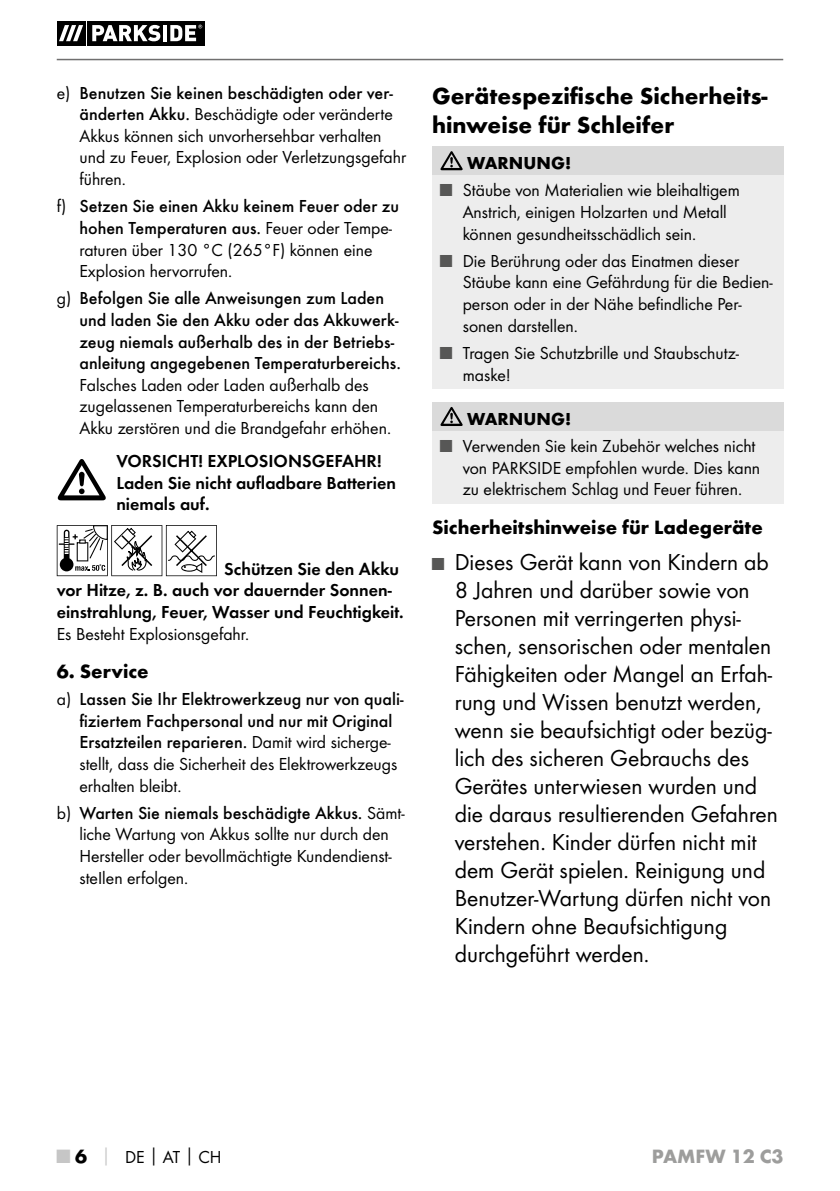
<style>
.page{position:relative;width:840px;height:1191px;background:#fff}
.page>*{position:absolute;margin:0;border:0;box-sizing:border-box;transform-origin:0 0}
.t1{font:24px/28px "Futura Boo";color:#000}
.t2{font:700 24px/28.8px "Futura";color:#000}
.t3{font:700 20px "Futura";color:#000}
.t4{font:700 20px "Futura";color:#9d9d9c}
.t5{font:18px/21.6px "Futura Boo";color:#000}
.t6{font:500 18px/21.6px "Futura";color:#000}
.t7{font:18px/21.6px "Futura Dem";color:#000}
.t8{font:700 18px "Futura";color:#000}
.s1{font-family:"Futura Boo";font-weight:400}
.s2{font-family:"Futura";font-weight:500}
.s3{color:#575756}
.s4{font-size:18px;color:#575756}
.s5{font-family:"Futura";font-weight:700;font-size:20px;color:#c6c6c6}
.s6{font-family:"Futura";font-weight:700;font-size:20px}
.s7{font-family:"Futura";font-weight:700;color:#c6c6c6}
.s8{font-family:"Futura";font-weight:700}
</style>
<div class="page">
<hr style="left:57px;top:59px;width:725px;height:1px;background:#706f6f">
<div style="left:57px;top:21px;width:28px;height:24px;background:#000"></div>
<div style="left:87px;top:21px;width:117px;height:24px;background:#000"></div>
<svg style="left:59px;top:25px;width:24px;height:16px"></svg>
<svg style="left:92px;top:25px;width:68px;height:16px"></svg>
<hr style="left:163px;top:25px;width:4px;height:16px;background:#fff">
<svg style="left:170px;top:25px;width:32px;height:16px"></svg>
<svg style="left:58px;top:459px;width:48px;height:41px"></svg>
<svg style="left:57px;top:525px;width:160px;height:51px"></svg>
<div style="left:432px;top:146px;width:350px;height:29px;background:#dadada"></div>
<div style="left:432px;top:175px;width:350px;height:213px;background:#ededed"></div>
<svg style="left:440px;top:151px;width:22px;height:19px"></svg>
<div style="left:432px;top:402px;width:350px;height:28px;background:#dadada"></div>
<div style="left:432px;top:430px;width:350px;height:73px;background:#ededed"></div>
<svg style="left:440px;top:407px;width:22px;height:19px"></svg>
<p class="t6" style="left:57px;top:82px;width:337px"><span class="s1">e)</span> Benutzen Sie keinen beschädigten oder ver-</p>
<p class="t5" style="left:79px;top:103px;width:328px"><span class="s2">änderten Akku.</span> Beschädigte oder veränderte Akkus können sich unvorhersehbar verhalten und zu Feuer, Explosion oder Verletzungsgefahr führen.</p>
<p class="t6" style="left:79px;top:195px;width:321px;text-indent:-23px"><span class="s1">f)</span> Setzen Sie einen Akku keinem Feuer oder zu hohen Temperaturen aus. <span class="s1">Feuer oder Tempe-</span></p>
<p class="t5" style="left:79px;top:238px;width:294px">raturen über 130 °C (265°F) können eine<br>Explosion hervorrufen.</p>
<p class="t6" style="left:79px;top:287px;width:323px;text-indent:-23px"><span class="s1">g)</span> Befolgen Sie alle Anweisungen zum Laden und laden Sie den Akku oder das Akkuwerk&shy;zeug niemals außerhalb des in der Betriebs&shy;anleitung angegebenen Temperaturbereichs.</p>
<p class="t5" style="left:79px;top:374px;width:311px">Falsches Laden oder Laden außerhalb des zugelassenen Temperaturbereichs kann den<br>Akku zerstören und die Brandgefahr erhöhen.</p>
<p class="t7" style="left:116px;top:450px;width:281px">VORSICHT! EXPLOSIONSGEFAHR!<br>Laden Sie nicht aufladbare Batterien niemals auf.</p>
<p class="t7" style="left:57px;top:558px;width:348px;text-indent:167px">Schützen Sie den Akku vor Hitze, z. B. auch vor dauernder Sonnen&shy;einstrahlung, Feuer, Wasser und Feuchtigkeit.</p>
<p class="t5" style="left:57px;top:622px;width:192px">Es Besteht Explosionsgefahr.</p>
<p class="t3" style="left:57px;top:658px;width:93px">6. Service</p>
<p class="t6" style="left:79px;top:688px;width:325px;text-indent:-23px"><span class="s1">a)</span> Lassen Sie Ihr Elektrowerkzeug nur von quali&shy;fiziertem Fachpersonal und nur mit Original<br>Ersatzteilen reparieren. <span class="s1">Damit wird sicherge-</span></p>
<p class="t5" style="left:79px;top:753px;width:319px">stellt, dass die Sicherheit des Elektrowerkzeugs erhalten bleibt.</p>
<p class="t6" style="left:57px;top:802px;width:349px"><span class="s1">b)</span> Warten Sie niemals beschädigte Akkus. <span class="s1">Sämt-</span></p>
<p class="t5" style="left:79px;top:823px;width:314px">liche Wartung von Akkus sollte nur durch den<br>Hersteller oder bevollmächtigte Kundendienst&shy;steIlen erfolgen.</p>
<h1 class="t2" style="left:432px;top:81px;width:337px">Gerätespezifische Sicherheits&shy;hinweise für Schleifer</h1>
<p class="t8" style="left:467px;top:152px;width:105px">WARNUNG!</p>
<p class="t5" style="left:462px;top:179px;width:278px;text-indent:-23px"><span class="s3">■</span> Stäube von Materialien wie bleihaltigem<br>Anstrich, einigen Holzarten und Metall können gesundheitsschädlich sein.</p>
<p class="t5" style="left:462px;top:250px;width:311px;text-indent:-23px"><span class="s3">■</span> Die Berührung oder das Einatmen dieser Stäube kann eine Gefährdung für die Bedien&shy;person oder in der Nähe befindliche Per&shy;sonen darstellen.</p>
<p class="t5" style="left:462px;top:342px;width:278px;text-indent:-23px"><span class="s3">■</span> Tragen Sie Schutzbrille und Staubschutz&shy;maske!</p>
<p class="t8" style="left:467px;top:407px;width:105px">WARNUNG!</p>
<p class="t5" style="left:462px;top:435px;width:299px;text-indent:-23px"><span class="s3">■</span> Verwenden Sie kein Zubehör welches nicht von PARKSIDE empfohlen wurde. Dies kann zu elektrischem Schlag und Feuer führen.</p>
<p class="t3" style="left:432px;top:514px;width:332px">Sicherheitshinweise für Ladegeräte</p>
<p class="t1" style="left:454px;top:548px;width:324px;text-indent:-23px"><span class="s4">■</span> Dieses Gerät kann von Kindern ab<br>8 Jahren und darüber sowie von<br>Personen mit verringerten physi&shy;schen, sensorischen oder mentalen<br>Fähigkeiten oder Mangel an Erfah&shy;rung und Wissen benutzt werden, wenn sie beaufsichtigt oder bezüg&shy;lich des sicheren Gebrauchs des<br>Gerätes unterwiesen wurden und die daraus resultierenden Gefahren verstehen. Kinder dürfen nicht mit dem Gerät spielen. Reinigung und<br>Benutzer-Wartung dürfen nicht von<br>Kindern ohne Beaufsichtigung durchgeführt werden.</p>
<p class="t5" style="left:57px;top:1145px;width:166px"><span class="s5">■</span> <span class="s6">6</span> <span class="s7">│</span> DE<span class="s8">│</span>AT<span class="s8">│</span>CH</p>
<p class="t4" style="left:651px;top:1143px;width:133px">PAMFW 12 C3</p>
</div>
